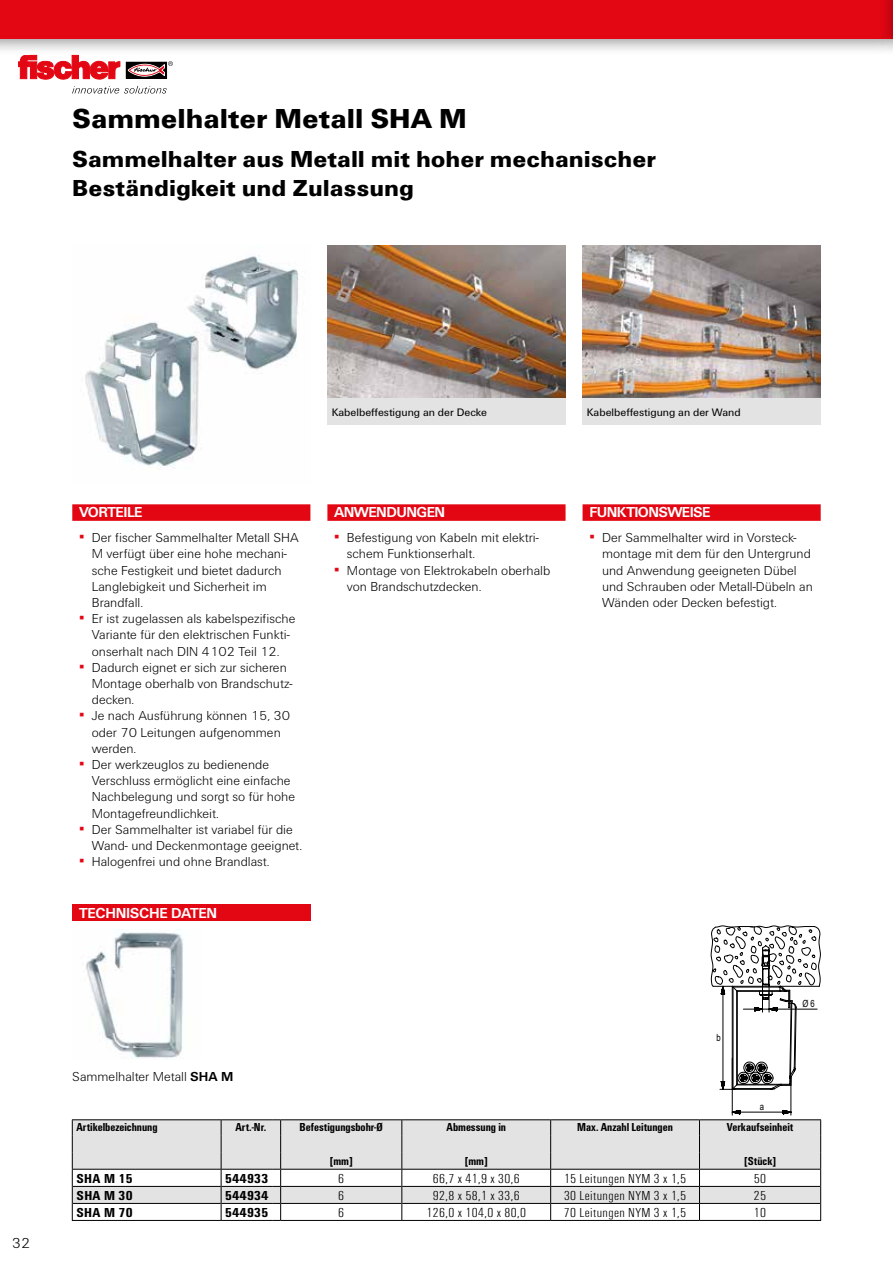
<style>
.page{position:relative;width:893px;height:1263px;background:#fff}
.page>*{position:absolute;margin:0;border:0;box-sizing:border-box;transform-origin:0 0}
.t1{font:900 28.5px "Fi We";color:#000}
.t2{font:900 24px/28.8px "Fi We";color:#000}
.t3{font:700 15px "Fi We";letter-spacing:-.04em;color:#fff}
.t4{font:700 15px "Fi We";letter-spacing:-.02em;color:#fff}
.t5{font:300 15px "Fi We";color:#000}
.t6{font:300 13.5px/16.2px "Fi We";color:#000}
.t7{font:300 condensed 13.5px "Fi We";letter-spacing:.025em;color:#000;scale:1.1 1}
.t8{font:700 condensed 13.5px "Fi We";letter-spacing:.025em;color:#000;scale:1.1 1}
.t9{font:700 condensed 12px "Fi We";color:#000}
.t10{font:11.25px "Fi We";color:#000}
.t11{font:9.9px "Arial Narrow";color:#000;scale:.95 1}
.s1{font-weight:400;color:#e30613}
.s2{font-weight:700}
</style>
<div class="page">
<div style="left:0;top:0;width:893px;height:57px;background:#000;opacity:.4"></div>
<div style="left:0;top:0;width:893px;height:38px;background:#e30613"></div>
<svg style="left:128px;top:76px;width:37px;height:1px"></svg>
<div style="left:126px;top:62px;width:41px;height:17px;border:1px solid #000"></div>
<svg style="left:18px;top:55px;width:102px;height:25px"></svg>
<svg style="left:128px;top:61px;width:45px;height:15px"></svg>
<svg style="left:72px;top:86px;width:95px;height:8px"></svg>
<div style="left:879px;top:0;width:14px;height:57px;background:#000;opacity:.4"></div>
<hr style="left:892px;top:0;width:1px;height:38px;background:#e30613">
<img style="left:327px;top:245px;width:238px;height:153px">
<img style="left:583px;top:245px;width:237px;height:153px">
<img style="left:85px;top:255px;width:213px;height:214px">
<div style="left:327px;top:398px;width:239px;height:27px;background:#e3e3e3"></div>
<div style="left:583px;top:398px;width:238px;height:27px;background:#e3e3e3"></div>
<div style="left:72px;top:504px;width:238px;height:17px;background:#e30613"></div>
<div style="left:327px;top:504px;width:239px;height:17px;background:#e30613"></div>
<div style="left:583px;top:504px;width:238px;height:17px;background:#e30613"></div>
<div style="left:72px;top:904px;width:238px;height:17px;background:#e30613"></div>
<svg style="left:72px;top:925px;width:749px;height:296px"></svg>
<h1 class="t1" style="left:72px;top:102px;width:396px">Sammelhalter Metall SHA M</h1>
<h2 class="t2" style="left:72px;top:145px;width:585px">Sammelhalter aus Metall mit hoher mechanischer<br>Beständigkeit und Zulassung</h2>
<p class="t5" style="left:12px;top:1234px;width:20px">32</p>
<p class="t10" style="left:332px;top:406px;width:157px">Kabelbeffestigung an der Decke</p>
<p class="t10" style="left:587px;top:406px;width:155px">Kabelbeffestigung an der Wand</p>
<p class="t3" style="left:79px;top:504px;width:65px">VORTEILE</p>
<p class="t6" style="left:92px;top:530px;width:208px;text-indent:-13px"><span class="s1">▪</span> Der fischer Sammelhalter Metall SHA<br>M verfügt über eine hohe mechani&shy;sche Festigkeit und bietet dadurch<br>Langlebigkeit und Sicherheit im<br>Brandfall.</p>
<p class="t6" style="left:79px;top:611px;width:218px;text-align:center"><span class="s1">▪</span> Er ist zugelassen als kabelspezifische<br>Variante für den elektrischen Funkti&shy;onserhalt nach DIN 4102 Teil 12.</p>
<p class="t6" style="left:92px;top:659px;width:202px;text-indent:-13px"><span class="s1">▪</span> Dadurch eignet er sich zur sicheren<br>Montage oberhalb von Brandschutz&shy;decken.</p>
<p class="t6" style="left:92px;top:708px;width:200px;text-indent:-13px"><span class="s1">▪</span> Je nach Ausführung können 15, 30 oder 70 Leitungen aufgenommen werden.</p>
<p class="t6" style="left:92px;top:756px;width:205px;text-indent:-13px"><span class="s1">▪</span> Der werkzeuglos zu bedienende<br>Verschluss ermöglicht eine einfache<br>Nachbelegung und sorgt so für hohe<br>Montagefreundlichkeit.</p>
<p class="t6" style="left:92px;top:821px;width:212px;text-indent:-13px"><span class="s1">▪</span> Der Sammelhalter ist variabel für die<br>Wand- und Deckenmontage geeignet.</p>
<p class="t6" style="left:79px;top:854px;width:192px"><span class="s1">▪</span> Halogenfrei und ohne Brandlast.</p>
<p class="t4" style="left:79px;top:905px;width:140px">TECHNISCHE DATEN</p>
<p class="t3" style="left:334px;top:504px;width:112px">ANWENDUNGEN</p>
<p class="t6" style="left:347px;top:530px;width:193px;text-indent:-13px"><span class="s1">▪</span> Befestigung von Kabeln mit elektri&shy;schem Funktionserhalt.</p>
<p class="t6" style="left:347px;top:562px;width:205px;text-indent:-13px"><span class="s1">▪</span> Montage von Elektrokabeln oberhalb von Brandschutzdecken.</p>
<p class="t6" style="left:72px;top:1068px;width:163px">Sammelhalter Metall <span class="s2">SHA M</span></p>
<p class="t3" style="left:589px;top:504px;width:123px">FUNKTIONSWEISE</p>
<p class="t6" style="left:602px;top:530px;width:212px;text-indent:-13px"><span class="s1">▪</span> Der Sammelhalter wird in Vorsteck&shy;montage mit dem für den Untergrund und Anwendung geeigneten Dübel und Schrauben oder Metall-Dübeln an Wänden oder Decken befestigt.</p>
<p class="t11" style="left:717px;top:1030px;width:6px">b</p>
<p class="t11" style="left:760px;top:1099px;width:6px">a</p>
<p class="t11" style="left:802px;top:997px;width:15px">Ø 6</p>
<p class="t9" style="left:77px;top:1120px;width:83px">Artikelbezeichnung</p>
<p class="t9" style="left:236px;top:1120px;width:32px">Art.-Nr.</p>
<p class="t9" style="left:300px;top:1120px;width:85px">Befestigungsbohr-Ø</p>
<p class="t9" style="left:446px;top:1120px;width:61px">Abmessung in</p>
<p class="t9" style="left:577px;top:1120px;width:97px">Max. Anzahl Leitungen</p>
<p class="t9" style="left:727px;top:1120px;width:68px">Verkaufseinheit</p>
<p class="t9" style="left:330px;top:1154px;width:25px">[mm]</p>
<p class="t9" style="left:465px;top:1154px;width:25px">[mm]</p>
<p class="t9" style="left:744px;top:1154px;width:33px">[Stück]</p>
<p class="t8" style="left:77px;top:1171px;width:53px">SHA M 15</p>
<p class="t8" style="left:225px;top:1171px;width:41px">544933</p>
<p class="t7" style="left:338px;top:1171px;width:7px">6</p>
<p class="t7" style="left:433px;top:1171px;width:80px">66,7 x 41,9 x 30,6</p>
<p class="t7" style="left:564px;top:1171px;width:113px">15 Leitungen NYM 3 x 1,5</p>
<p class="t7" style="left:754px;top:1171px;width:13px">50</p>
<p class="t8" style="left:77px;top:1188px;width:53px">SHA M 30</p>
<p class="t8" style="left:225px;top:1188px;width:41px">544934</p>
<p class="t7" style="left:338px;top:1188px;width:7px">6</p>
<p class="t7" style="left:433px;top:1188px;width:80px">92,8 x 58,1 x 33,6</p>
<p class="t7" style="left:564px;top:1188px;width:113px">30 Leitungen NYM 3 x 1,5</p>
<p class="t7" style="left:754px;top:1188px;width:13px">25</p>
<p class="t8" style="left:77px;top:1205px;width:53px">SHA M 70</p>
<p class="t8" style="left:225px;top:1205px;width:41px">544935</p>
<p class="t7" style="left:338px;top:1205px;width:7px">6</p>
<p class="t7" style="left:427px;top:1205px;width:92px">126,0 x 104,0 x 80,0</p>
<p class="t7" style="left:564px;top:1205px;width:113px">70 Leitungen NYM 3 x 1,5</p>
<p class="t7" style="left:754px;top:1205px;width:13px">10</p>
</div>
